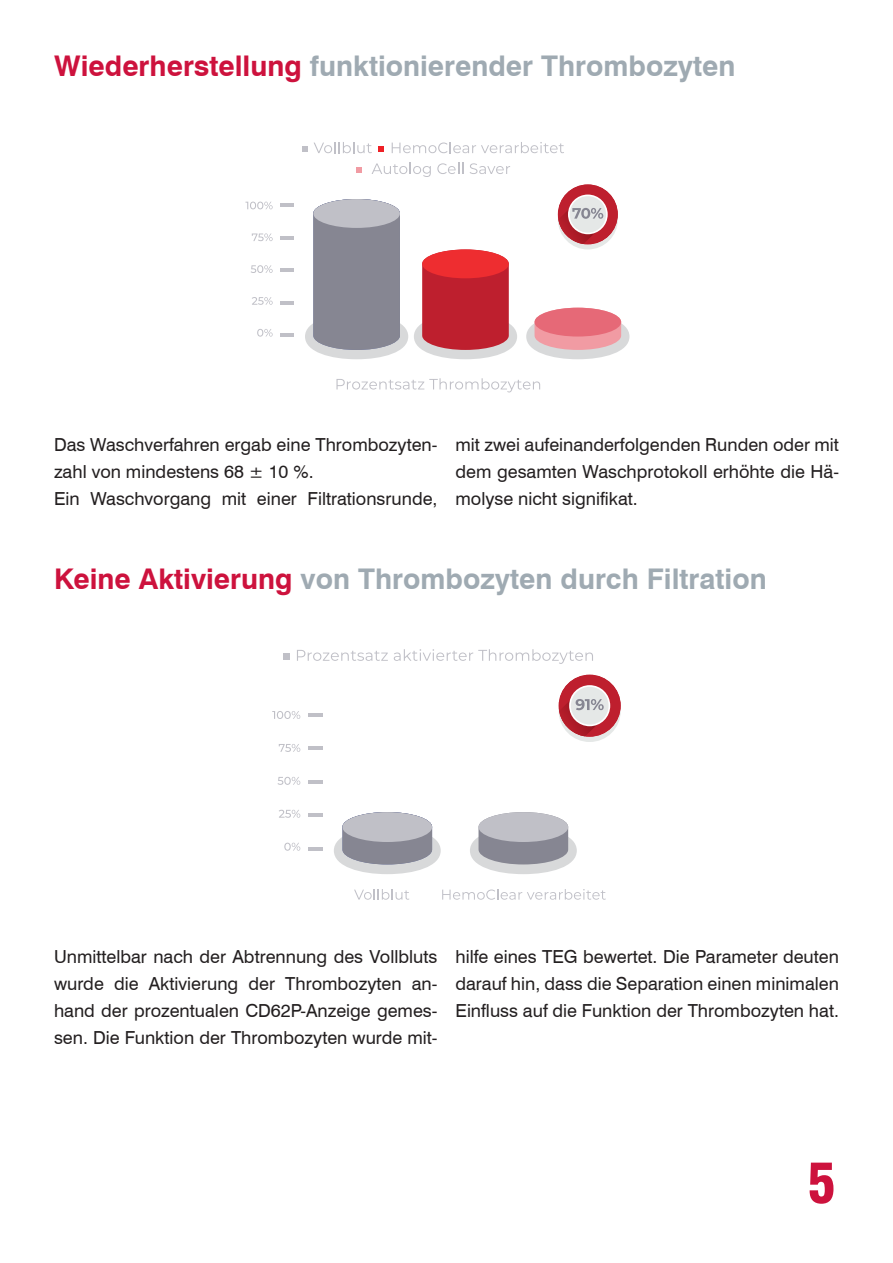
<style>
.page{position:relative;width:893px;height:1263px;background:#fff}
.page>*{position:absolute;margin:0;border:0;box-sizing:border-box;transform-origin:0 0}
.t1{font:900 condensed 54px "Swiss 721 BT";color:#cd123d}
.t2{font:700 28.5px "Swiss 721 BT";color:#9faab2}
.t3{font:18px/27px "Swiss 721 BT";color:#231f20;text-align:justify}
.s1{color:#cd123d}
</style>
<div class="page">
<div style="left:305px;top:314px;width:103px;height:45px;background:#d8d9da;border-radius:50%"></div>
<div style="left:414px;top:314px;width:103px;height:45px;background:#d8d9da;border-radius:50%"></div>
<div style="left:313px;top:199px;width:87px;height:151px;background:#868692"></div>
<div style="left:313px;top:199px;width:87px;height:29px;background:#c0c0c7;border-radius:50%"></div>
<svg style="left:422px;top:259px;width:87px;height:91px"></svg>
<div style="left:526px;top:314px;width:103px;height:45px;background:#d8d9da;border-radius:50%"></div>
<svg style="left:535px;top:308px;width:86px;height:42px"></svg>
<div style="left:422px;top:249px;width:87px;height:29px;background:#ee2d30;border-radius:50%"></div>
<div style="left:535px;top:308px;width:86px;height:28px;background:#e66977;border-radius:50%"></div>
<svg style="left:257px;top:329px;width:16px;height:8px"></svg>
<svg style="left:252px;top:297px;width:21px;height:8px"></svg>
<svg style="left:252px;top:233px;width:21px;height:8px"></svg>
<svg style="left:251px;top:265px;width:22px;height:8px"></svg>
<svg style="left:245px;top:202px;width:28px;height:7px"></svg>
<hr style="left:280px;top:333px;width:14px;height:3px;background:#c0c0c7">
<hr style="left:280px;top:301px;width:14px;height:3px;background:#c0c0c7">
<hr style="left:280px;top:236px;width:14px;height:3px;background:#c0c0c7">
<hr style="left:280px;top:204px;width:14px;height:3px;background:#c0c0c7">
<hr style="left:280px;top:268px;width:14px;height:4px;background:#c0c0c7">
<svg style="left:336px;top:378px;width:204px;height:14px"></svg>
<svg style="left:302px;top:146px;width:6px;height:6px"></svg>
<svg style="left:314px;top:142px;width:58px;height:11px"></svg>
<svg style="left:378px;top:146px;width:6px;height:6px"></svg>
<svg style="left:392px;top:142px;width:172px;height:11px"></svg>
<svg style="left:356px;top:167px;width:6px;height:6px"></svg>
<svg style="left:372px;top:163px;width:59px;height:14px"></svg>
<svg style="left:437px;top:163px;width:26px;height:11px"></svg>
<svg style="left:470px;top:163px;width:40px;height:11px"></svg>
<div style="left:558px;top:184px;width:60px;height:60px;background:#be1f2e;border-radius:50%"></div>
<svg style="left:558px;top:195px;width:60px;height:54px"></svg>
<div style="left:334px;top:827px;width:107px;height:47px;background:#d8d9da;border-radius:50%"></div>
<div style="left:470px;top:827px;width:107px;height:47px;background:#d8d9da;border-radius:50%"></div>
<svg style="left:342px;top:812px;width:90px;height:52px"></svg>
<div style="left:342px;top:812px;width:90px;height:30px;background:#c0c0c7;border-radius:50%"></div>
<svg style="left:478px;top:812px;width:90px;height:52px"></svg>
<div style="left:478px;top:812px;width:90px;height:30px;background:#c0c0c7;border-radius:50%"></div>
<svg style="left:284px;top:843px;width:16px;height:8px"></svg>
<svg style="left:279px;top:810px;width:21px;height:8px"></svg>
<svg style="left:279px;top:744px;width:21px;height:8px"></svg>
<svg style="left:278px;top:777px;width:22px;height:8px"></svg>
<svg style="left:272px;top:711px;width:28px;height:8px"></svg>
<hr style="left:308px;top:847px;width:14px;height:4px;background:#c0c0c7">
<hr style="left:308px;top:814px;width:14px;height:3px;background:#c0c0c7">
<hr style="left:308px;top:747px;width:14px;height:3px;background:#c0c0c7">
<hr style="left:308px;top:713px;width:14px;height:3px;background:#c0c0c7">
<hr style="left:308px;top:780px;width:14px;height:3px;background:#c0c0c7">
<svg style="left:354px;top:889px;width:55px;height:11px"></svg>
<svg style="left:442px;top:889px;width:164px;height:11px"></svg>
<svg style="left:283px;top:654px;width:6px;height:6px"></svg>
<svg style="left:297px;top:650px;width:91px;height:11px"></svg>
<svg style="left:394px;top:649px;width:199px;height:15px"></svg>
<div style="left:559px;top:675px;width:62px;height:62px;background:#be1f2e;border-radius:50%"></div>
<svg style="left:559px;top:685px;width:62px;height:57px"></svg>
<h2 class="t2" style="left:54px;top:48px;width:683px"><span class="s1">Wiederherstellung</span> funktionierender Thrombozyten</h2>
<p class="t3" style="left:54px;top:431px;width:385px;text-align:left">Das Waschverfahren ergab eine Thrombozyten&shy;zahl von mindestens 68 ± 10 %.<br>Ein Waschvorgang mit einer Filtrationsrunde,</p>
<p class="t3" style="left:455px;top:431px;width:385px">mit zwei aufeinanderfolgenden Runden oder mit dem gesamten Waschprotokoll erhöhte die Hä&shy;molyse nicht signifikat.</p>
<h2 class="t2" style="left:54px;top:561px;width:714px"><span class="s1">Keine Aktivierung</span> von Thrombozyten durch Filtration</h2>
<p class="t3" style="left:54px;top:943px;width:385px">Unmittelbar nach der Abtrennung des Vollbluts wurde die Aktivierung der Thrombozyten an&shy;hand der prozentualen CD62P-Anzeige gemes&shy;sen. Die Funktion der Thrombozyten wurde mit-</p>
<p class="t3" style="left:455px;top:943px;width:385px">hilfe eines TEG bewertet. Die Parameter deuten darauf hin, dass die Separation einen minimalen Einfluss auf die Funktion der Thrombozyten hat.</p>
<h1 class="t1" style="left:807px;top:1151px;width:30px">5</h1>
</div>
